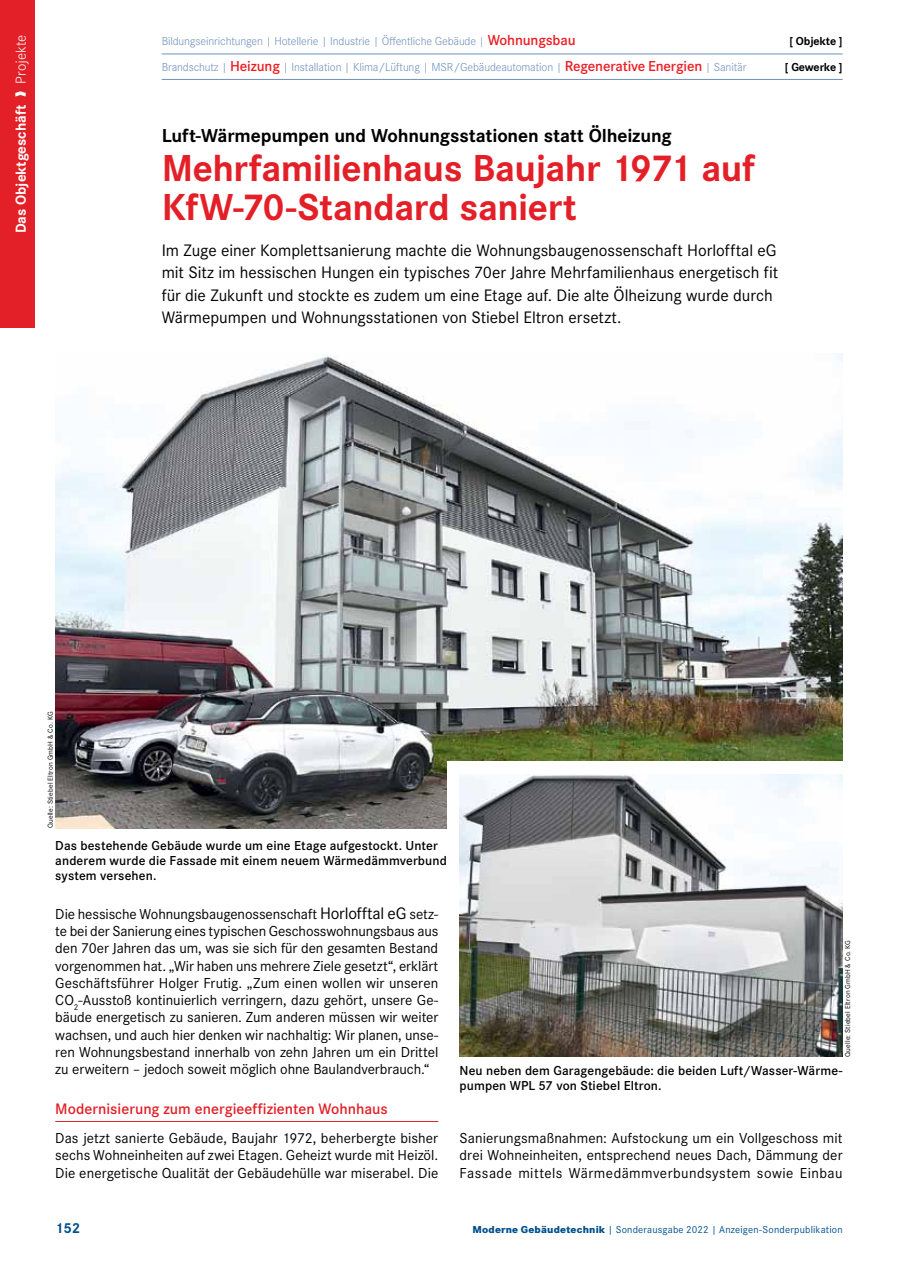
<style>
.page{position:relative;width:915px;height:1263px;background:#fff}
.page>*{position:absolute;margin:0;border:0;box-sizing:border-box;transform-origin:0 0}
.t1{font:700 39px/39px "Corporate S";letter-spacing:-.015em;color:#e31f27}
.t2{font:700 19.5px "Corporate S";letter-spacing:-.005em;color:#000}
.t3{font:17.25px/22.5px "Corporate S";color:#000}
.t4{font:600 15.75px "Corporate S";color:#e31f27}
.t5{font:15px/17.2px "Corporate S";letter-spacing:.005em;color:#000;text-align:justify}
.t6{font:700 15px "Corporate S";color:#fff}
.t7{font:700 15px "Corporate S";color:#00508c}
.t8{font:600 13.5px/15px "Corporate S";letter-spacing:.01em;color:#000}
.t9{font:300 12px "Corporate S";letter-spacing:-.01em;color:#6f90bc}
.t10{font:700 12px "Corporate S";letter-spacing:-.01em;color:#000}
.t11{font:10.5px "Corporate S";letter-spacing:.015em;color:#00508c}
.t12{font:7.5px "Corporate S";letter-spacing:.02em;color:#000}
.s1{font-weight:300}
.s2{font-weight:600;font-size:15px;color:#ed1d24}
.s3{font-size:17.25px}
.s4{font-weight:800}
</style>
<div class="page">
<div style="left:0;top:0;width:34px;height:327px;background:#e31f27"></div>
<hr style="left:55px;top:1121px;width:383px;height:1px;background:#e31f27">
<hr style="left:162px;top:54px;width:680px;height:1px;background:#6f90bc">
<hr style="left:162px;top:79px;width:680px;height:1px;background:#6f90bc">
<img style="left:55px;top:354px;width:787px;height:474px">
<div style="left:446px;top:761px;width:404px;height:283px;background:#fff"></div>
<img style="left:459px;top:774px;width:383px;height:283px">
<p class="t6" style="left:10px;top:233px;width:200px;rotate:-90deg">Das Objektgeschäft ❱ <span class="s1">Projekte</span></p>
<p class="t9" style="left:162px;top:33px;width:415px">Bildungseinrichtungen | Hotellerie | Industrie | Öffentliche Gebäude | <span class="s2">Wohnungsbau</span></p>
<p class="t10" style="left:789px;top:33px;width:55px">[ Objekte ]</p>
<p class="t9" style="left:162px;top:59px;width:586px">Brandschutz | <span class="s2">Heizung</span> | Installation | Klima/Lüftung | MSR/Gebäudeautomation | <span class="s2">Regenerative Energien</span> | Sanitär</p>
<p class="t10" style="left:784px;top:58px;width:59px">[ Gewerke ]</p>
<h2 class="t2" style="left:162px;top:122px;width:511px">Luft-Wärmepumpen und Wohnungsstationen statt Ölheizung</h2>
<h1 class="t1" style="left:162px;top:148px;width:594px">Mehrfamilienhaus Baujahr 1971 auf<br>KfW-70-Standard saniert</h1>
<p class="t3" style="left:162px;top:238px;width:617px">Im Zuge einer Komplettsanierung machte die Wohnungsbaugenossenschaft Horlofftal eG mit Sitz im hessischen Hungen ein typisches 70er Jahre Mehrfamilienhaus energetisch fit für die Zukunft und stockte es zudem um eine Etage auf. Die alte Ölheizung wurde durch Wärmepumpen und Wohnungsstationen von Stiebel Eltron ersetzt.</p>
<p class="t12" style="left:45px;top:828px;width:118px;rotate:-90deg">Quelle: Stiebel Eltron GmbH &amp; Co. KG</p>
<p class="t8" style="left:55px;top:837px;width:397px">Das bestehende Gebäude wurde um eine Etage aufgestockt. Unter anderem wurde die Fassade mit einem neuem Wärmedämmverbund&shy;system versehen.</p>
<p class="t5" style="left:55px;top:905px;width:384px">Die hessische Wohnungsbaugenossenschaft <span class="s3">Horlofftal eG</span> setz&shy;te bei der Sanierung eines typischen Geschosswohnungsbaus aus den 70er Jahren das um, was sie sich für den gesamten Bestand vorgenommen hat. „Wir haben uns mehrere Ziele gesetzt“, erklärt Geschäftsführer Holger Frutig. „Zum einen wollen wir unseren CO<sub>2</sub>-Ausstoß kontinuierlich verringern, dazu gehört, unsere Ge&shy;bäude energetisch zu sanieren. Zum anderen müssen wir weiter wachsen, und auch hier denken wir nachhaltig: Wir planen, unse&shy;ren Wohnungsbestand innerhalb von zehn Jahren um ein Drittel zu erweitern – jedoch soweit möglich ohne Baulandverbrauch.“</p>
<p class="t4" style="left:55px;top:1098px;width:334px">Modernisierung zum energieeffizienten Wohnhaus</p>
<p class="t5" style="left:55px;top:1129px;width:384px">Das jetzt sanierte Gebäude, Baujahr 1972, beherbergte bisher sechs Wohneinheiten auf zwei Etagen. Geheizt wurde mit Heizöl.<br>Die energetische Qualität der Gebäudehülle war miserabel. Die</p>
<p class="t5" style="left:459px;top:1129px;width:384px">Sanierungsmaßnahmen: Aufstockung um ein Vollgeschoss mit drei Wohneinheiten, entsprechend neues Dach, Dämmung der Fassade mittels Wärmedämmverbundsystem sowie Einbau</p>
<p class="t12" style="left:842px;top:1057px;width:118px;rotate:-90deg">Quelle: Stiebel Eltron GmbH &amp; Co. KG</p>
<p class="t8" style="left:459px;top:1062px;width:384px">Neu neben dem Garagengebäude: die beiden Luft/Wasser-Wärme&shy;pumpen WPL 57 von Stiebel Eltron.</p>
<p class="t7" style="left:55px;top:1218px;width:27px">152</p>
<p class="t11" style="left:472px;top:1223px;width:371px"><span class="s4">Moderne Gebäudetechnik</span> | Sonderausgabe 2022 | Anzeigen-Sonderpublikation</p>
</div>
